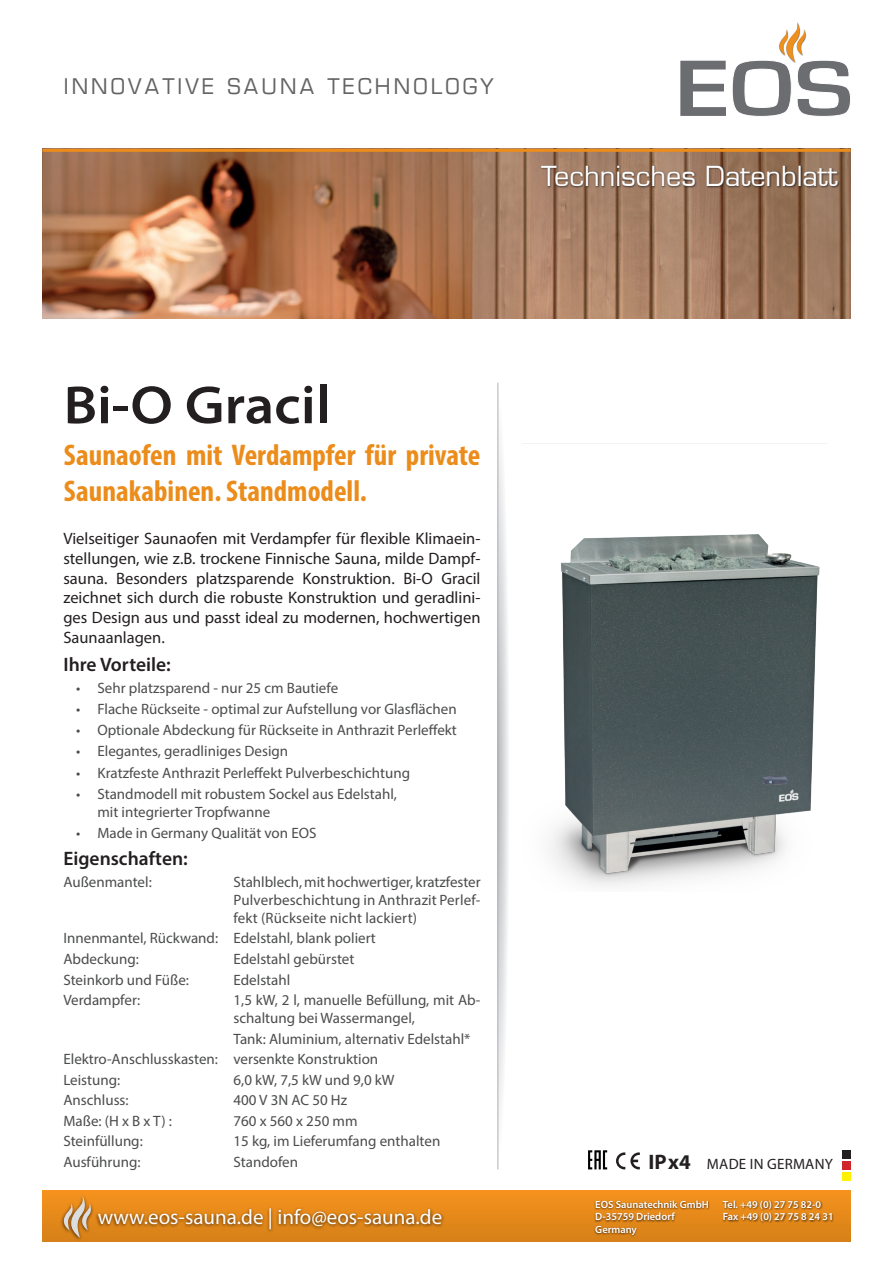
<style>
.page{position:relative;width:893px;height:1263px;background:#fff}
.page>*{position:absolute;margin:0;border:0;box-sizing:border-box;transform-origin:0 0}
.t1{font:600 semi-expanded 54px "Myriad Pro";color:#231f20}
.t2{font:700 condensed 30px/36px "Myriad Pro";color:#eb8c1b}
.t3{font:27px "Eurostile LT";color:#fff}
.t4{font:21px "Myriad Pro";color:#fff}
.t5{font:21px "Eurostile";letter-spacing:.15em;color:#636366}
.t6{font:600 19.5px "Myriad Pro";color:#231f20}
.t7{font:16.5px/19.8px "Myriad Pro";color:#231f20;text-align:justify}
.t8{font:15px/18px "Myriad Pro";color:#4b4c4d}
.t9{font:15px "Myriad Pro";letter-spacing:.02em;color:#231f20}
.t10{font:600 10.5px "Myriad Pro";color:#fff}
.s1{font-weight:700;font-size:21px}
</style>
<div class="page">
<svg style="left:680px;top:61px;width:46px;height:55px"></svg>
<svg style="left:732px;top:22px;width:118px;height:94px"></svg>
<img style="left:43px;top:152px;width:807px;height:167px">
<hr style="left:43px;top:149px;width:807px;height:3px;background:#eb8c1b">
<div style="left:43px;top:1191px;width:807px;height:51px;background:linear-gradient(to bottom,#f6921d,#d58017)"></div>
<div style="left:95px;top:1206px;width:350px;height:28px;background:#231f20;opacity:.75"></div>
<div style="left:60px;top:1194px;width:34px;height:48px;background:#231f20;opacity:.75"></div>
<svg style="left:61px;top:1195px;width:31px;height:43px"></svg>
<div style="left:594px;top:1199px;width:239px;height:38px;background:#231f20;opacity:.75"></div>
<svg style="left:498px;top:383px;width:10px;height:786px"></svg>
<hr style="left:497px;top:383px;width:1px;height:786px;background:#b2b3b7">
<img style="left:522px;top:443px;width:305px;height:444px">
<div style="left:842px;top:1150px;width:8px;height:9px;background:#231f20"></div>
<div style="left:842px;top:1161px;width:8px;height:9px;background:#d1232a"></div>
<div style="left:842px;top:1172px;width:8px;height:8px;background:#fff101"></div>
<svg style="left:616px;top:1152px;width:24px;height:17px"></svg>
<svg style="left:588px;top:1150px;width:19px;height:19px"></svg>
<div style="left:540px;top:165px;width:300px;height:24px;background:#231f20;opacity:.75"></div>
<h3 class="t5" style="left:64px;top:74px;width:432px">INNOVATIVE SAUNA TECHNOLOGY</h3>
<h3 class="t3" style="left:541px;top:160px;width:298px">Technisches Datenblatt</h3>
<h1 class="t1" style="left:64px;top:375px;width:268px">Bi-O Gracil</h1>
<h2 class="t2" style="left:64px;top:436px;width:418px">Saunaofen mit Verdampfer für private<br>Saunakabinen. Standmodell.</h2>
<p class="t7" style="left:63px;top:528px;width:419px">Vielseitiger Saunaofen mit Verdampfer für flexible Klimaein&shy;stellungen, wie z.B. trockene Finnische Sauna, milde Dampf&shy;sauna. Besonders platzsparende Konstruktion. Bi-O Gracil zeichnet sich durch die robuste Konstruktion und geradlini&shy;ges Design aus und passt ideal zu modernen, hochwertigen Saunaanlagen.</p>
<h3 class="t6" style="left:63px;top:652px;width:109px">Ihre Vorteile:</h3>
<p class="t8" style="left:76px;top:679px;width:263px">• Sehr platzsparend - nur 25 cm Bautiefe</p>
<p class="t8" style="left:76px;top:700px;width:382px">• Flache Rückseite - optimal zur Aufstellung vor Glasflächen</p>
<p class="t8" style="left:76px;top:721px;width:382px">• Optionale Abdeckung für Rückseite in Anthrazit Perleffekt</p>
<p class="t8" style="left:76px;top:742px;width:213px">• Elegantes, geradliniges Design</p>
<p class="t8" style="left:76px;top:763px;width:335px">• Kratzfeste Anthrazit Perleffekt Pulverbeschichtung</p>
<p class="t8" style="left:97px;top:784px;width:301px;text-indent:-21px">• Standmodell mit robustem Sockel aus Edelstahl, mit integrierter Tropfwanne</p>
<p class="t8" style="left:76px;top:824px;width:242px">• Made in Germany Qualität von EOS</p>
<h3 class="t6" style="left:63px;top:846px;width:126px">Eigenschaften:</h3>
<p class="t8" style="left:63px;top:872px;width:90px">Außenmantel:</p>
<p class="t8" style="left:234px;top:872px;width:249px;text-align:justify">Stahlblech, mit hochwertiger, kratzfester Pulverbeschichtung in Anthrazit Perlef&shy;fekt (Rückseite nicht lackiert)</p>
<p class="t8" style="left:63px;top:928px;width:314px;line-height:20.5px">Innenmantel, Rückwand: Edelstahl, blank poliert<br>Abdeckung:</p>
<p class="t8" style="left:234px;top:950px;width:122px">Edelstahl gebürstet</p>
<p class="t8" style="left:63px;top:970px;width:127px">Steinkorb und Füße:</p>
<p class="t8" style="left:234px;top:970px;width:58px">Edelstahl</p>
<p class="t8" style="left:63px;top:991px;width:78px">Verdampfer:</p>
<p class="t8" style="left:234px;top:991px;width:248px">1,5 kW, 2 l, manuelle Befüllung, mit Ab&shy;schaltung bei Wassermangel,</p>
<p class="t8" style="left:63px;top:1028px;width:409px;line-height:20.5px;text-indent:170px">Tank: Aluminium, alternativ Edelstahl*<br>Elektro-Anschlusskasten: versenkte Konstruktion<br>Leistung:</p>
<p class="t8" style="left:234px;top:1070px;width:163px">6,0 kW, 7,5 kW und 9,0 kW</p>
<p class="t8" style="left:63px;top:1091px;width:67px">Anschluss:</p>
<p class="t8" style="left:234px;top:1091px;width:115px">400 V 3N AC 50 Hz</p>
<p class="t8" style="left:63px;top:1111px;width:110px">Maße: (H x B x T) :</p>
<p class="t8" style="left:234px;top:1111px;width:126px">760 x 560 x 250 mm</p>
<p class="t8" style="left:63px;top:1132px;width:81px">Steinfüllung:</p>
<p class="t8" style="left:234px;top:1132px;width:208px">15 kg, im Lieferumfang enthalten</p>
<p class="t8" style="left:63px;top:1153px;width:79px">Ausführung:</p>
<p class="t8" style="left:234px;top:1153px;width:66px">Standofen</p>
<h3 class="t4" style="left:98px;top:1204px;width:346px">www.eos-sauna.de | info@eos-sauna.de</h3>
<p class="t9" style="left:649px;top:1155px;width:186px"><span class="s1">IP x4</span> MADE IN GERMANY</p>
<p class="t10" style="left:595px;top:1197px;width:115px">EOS Saunatechnik GmbH</p>
<p class="t10" style="left:723px;top:1197px;width:100px">Tel. +49 (0) 27 75 82-0</p>
<p class="t10" style="left:595px;top:1210px;width:81px">D-35759 Driedorf</p>
<p class="t10" style="left:723px;top:1210px;width:112px">Fax +49 (0) 27 75 8 24 31</p>
<p class="t10" style="left:595px;top:1222px;width:43px">Germany</p>
</div>
